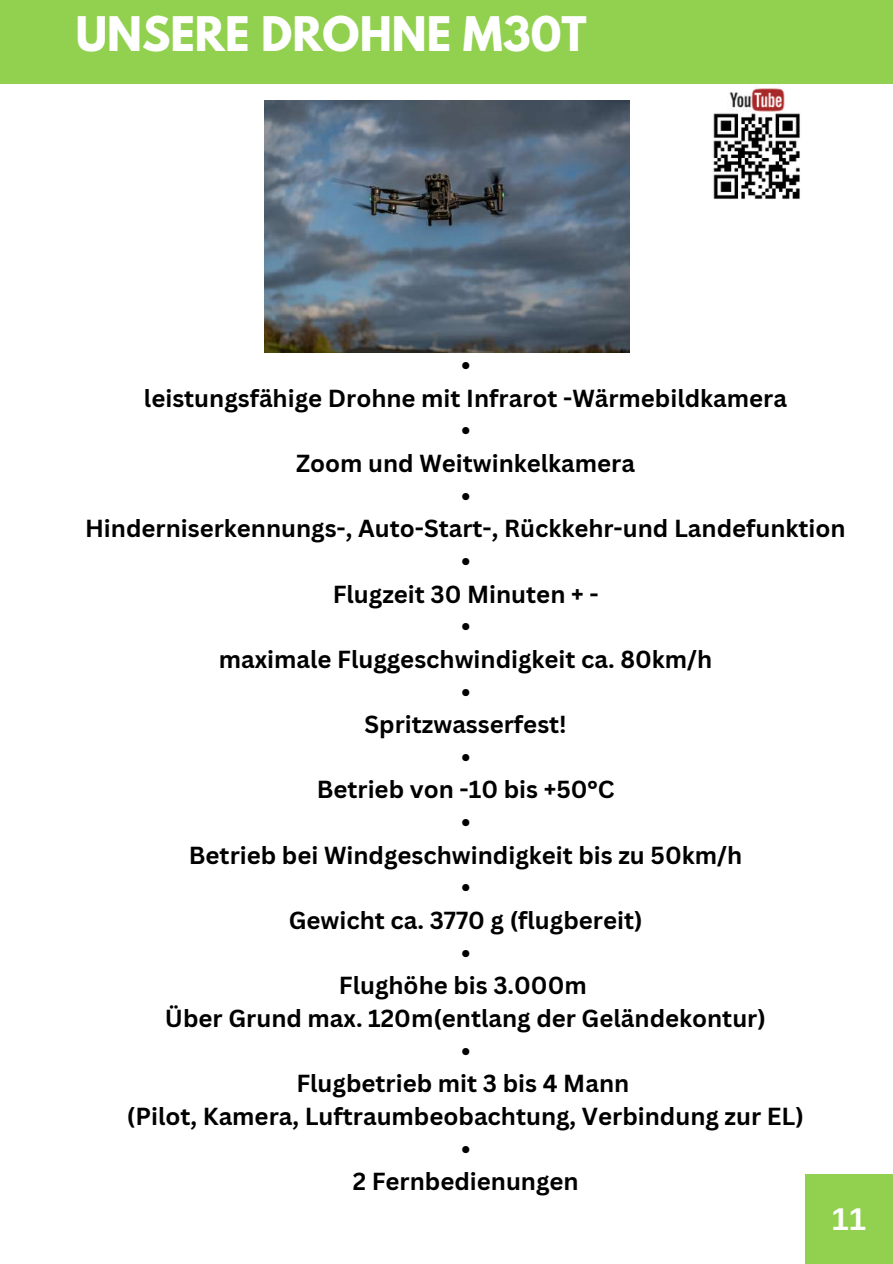
<style>
.page{position:relative;width:893px;height:1264px;background:#fff}
.page>*{position:absolute;margin:0;border:0;box-sizing:border-box;transform-origin:0 0}
.t1{font:700 42.3px "League Spartan";color:#fff}
.t2{font:700 31.5px "Arimo";color:#fff}
.t3{font:700 24px/32.7px "Canva Sans";color:#000;text-align:center}
</style>
<div class="page">
<div style="left:804px;top:1174px;width:88px;height:89px;background:#92d14f"></div>
<div style="left:0;top:0;width:892px;height:84px;background:#92d14f"></div>
<img style="left:264px;top:100px;width:365px;height:252px">
<img style="left:713px;top:113px;width:87px;height:86px">
<img style="left:728px;top:88px;width:58px;height:41px">
<h1 class="t1" style="left:76px;top:13px;width:512px">UNSERE DROHNE M30T</h1>
<p class="t3" style="left:85px;top:348px;width:762px">•<br>leistungsfähige Drohne mit Infrarot -Wärmebildkamera<br>•<br>Zoom und Weitwinkelkamera<br>•<br>Hinderniserkennungs-, Auto-Start-, Rückkehr-und Landefunktion •<br>Flugzeit 30 Minuten + -<br>•<br>maximale Fluggeschwindigkeit ca. 80km/h<br>•<br>Spritzwasserfest!<br>•<br>Betrieb von -10 bis +50°C<br>•<br>Betrieb bei Windgeschwindigkeit bis zu 50km/h<br>•<br>Gewicht ca. 3770 g (flugbereit)<br>•<br>Flughöhe bis 3.000m<br>Über Grund max. 120m(entlang der Geländekontur)<br>•<br>Flugbetrieb mit 3 bis 4 Mann<br>(Pilot, Kamera, Luftraumbeobachtung, Verbindung zur EL)<br>•<br>2 Fernbedienungen</p>
<h2 class="t2" style="left:831px;top:1201px;width:37px">11</h2>
</div>
